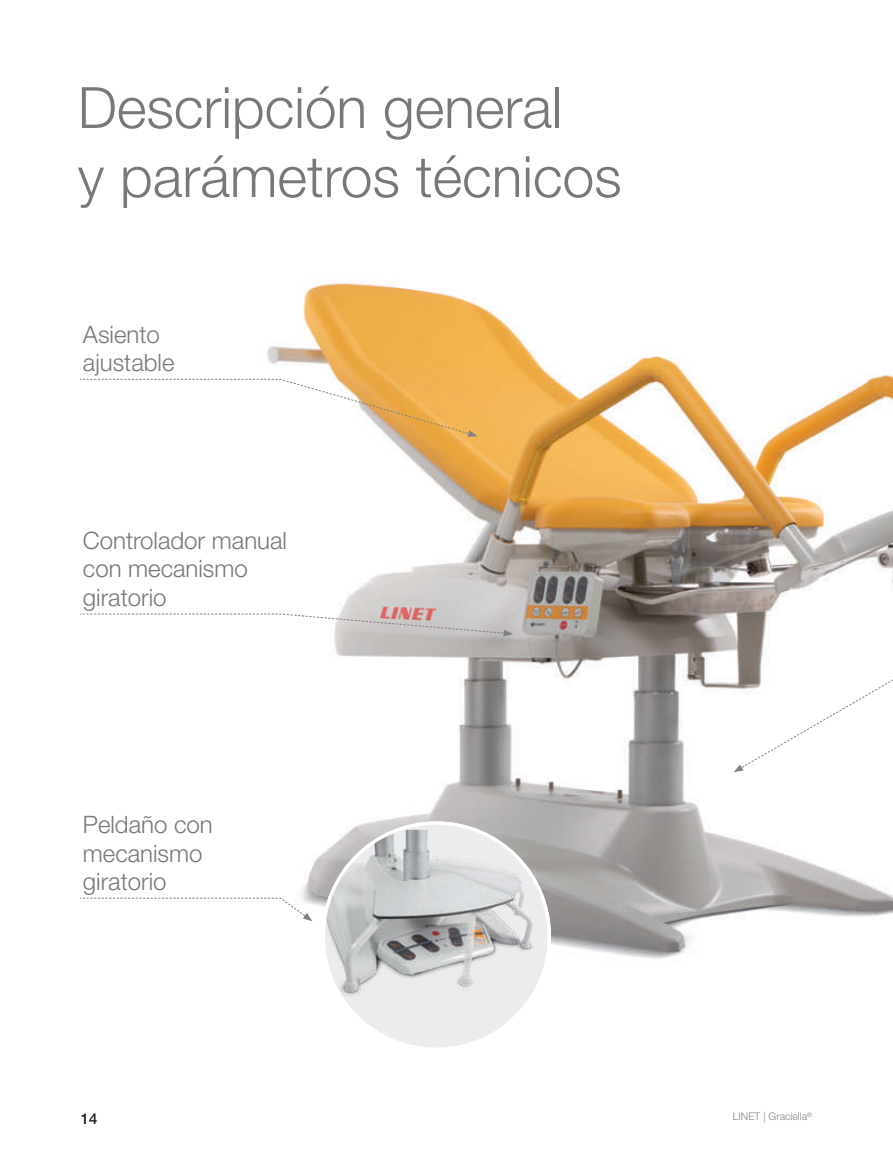
<style>
.page{position:relative;width:893px;height:1149px;background:#fff}
.page>*{position:absolute;margin:0;border:0;box-sizing:border-box;transform-origin:0 0}
.t1{font:300 57px/69px "Helvetica Neue LT Pro";color:#76787b}
.t2{font:300 24px/28.5px "Helvetica Neue LT Pro";color:#76787b}
.t3{font:500 15px "Helvetica Neue LT Pro";color:#231f20}
.t4{font:300 10.5px "Helvetica Neue LT Pro";color:#808285}
</style>
<div class="page">
<img style="left:267px;top:283px;width:626px;height:676px">
<svg style="left:80px;top:378px;width:398px;height:59px"></svg>
<svg style="left:80px;top:613px;width:433px;height:23px"></svg>
<svg style="left:733px;top:572px;width:160px;height:200px"></svg>
<div style="left:323px;top:822px;width:226px;height:226px;background:#ececee;border-radius:50%"></div>
<img style="left:323px;top:829px;width:226px;height:190px">
<svg style="left:80px;top:897px;width:233px;height:24px"></svg>
<h1 class="t1" style="left:78px;top:72px;width:545px">Descripción general<br>y parámetros técnicos</h1>
<p class="t2" style="left:83px;top:319px;width:93px">Asiento ajustable</p>
<p class="t2" style="left:83px;top:525px;width:206px">Controlador manual con mecanismo giratorio</p>
<p class="t2" style="left:83px;top:809px;width:131px">Peldaño con mecanismo giratorio</p>
<p class="t3" style="left:81px;top:1108px;width:18px">14</p>
<p class="t4" style="left:733px;top:1109px;width:81px">LINET | Graciella<sup>®</sup></p>
</div>
